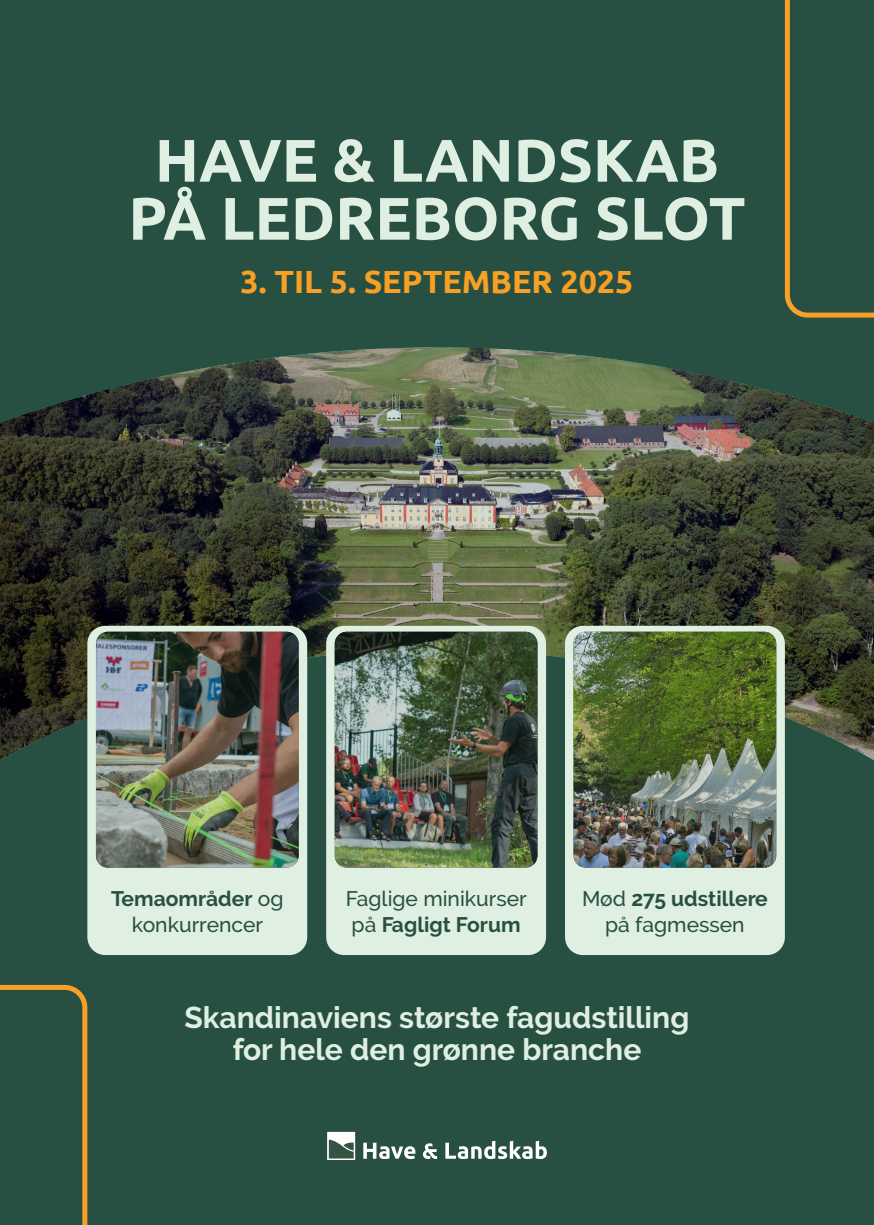
<style>
.page{position:relative;width:874px;height:1225px;background:#fff}
.page>*{position:absolute;margin:0;border:0;box-sizing:border-box;transform-origin:0 0}
.t1{font:700 60px "Ubuntu";color:#dfefe1}
.t2{font:700 32px "Ubuntu";color:#f8a024}
.t3{font:700 30px "Raleway";color:#dfefe1}
.t4{font:500 21px/25.2px "Raleway";color:#285042}
.t5{font:700 21px "Raleway";color:#285042}
.s1{font-weight:700}
.s2{font-weight:500}
</style>
<div class="page">
<div style="left:0;top:0;width:873px;height:1225px;background:#285042"></div>
<img style="left:0;top:347px;width:873px;height:590px">
<div style="left:564px;top:626px;width:220px;height:329px;background:#dfefe1;border-radius:18px"></div>
<img style="left:573px;top:632px;width:202px;height:235px;border-radius:12px">
<div style="left:326px;top:626px;width:219px;height:329px;background:#dfefe1;border-radius:18px"></div>
<img style="left:334px;top:632px;width:203px;height:235px;border-radius:12px">
<div style="left:87px;top:626px;width:220px;height:329px;background:#dfefe1;border-radius:18px"></div>
<img style="left:96px;top:632px;width:202px;height:235px;border-radius:12px">
<svg style="left:784px;top:0;width:89px;height:317px"></svg>
<svg style="left:0;top:985px;width:87px;height:240px"></svg>
<svg style="left:363px;top:1140px;width:183px;height:19px"></svg>
<svg style="left:327px;top:1132px;width:28px;height:28px"></svg>
<p class="t1" style="left:155px;top:124px;width:565px">HAVE &amp; LANDSKAB</p>
<p class="t1" style="left:128px;top:182px;width:618px">PÅ LEDREBORG SLOT</p>
<p class="t2" style="left:240px;top:262px;width:394px">3. TIL 5. SEPTEMBER 2025</p>
<p class="t4" style="left:111px;top:886px;width:174px;text-align:center"><span class="s1">Temaområder</span> og konkurrencer</p>
<p class="t4" style="left:345px;top:886px;width:182px">Faglige minikurser på <span class="s1">Fagligt Forum</span></p>
<p class="t5" style="left:581px;top:887px;width:187px"><span class="s2">Mød</span> 275 udstillere</p>
<p class="t4" style="left:605px;top:911px;width:141px">på fagmessen</p>
<p class="t3" style="left:184px;top:1000px;width:506px">Skandinaviens største fagudstilling</p>
<p class="t3" style="left:232px;top:1032px;width:410px">for hele den grønne branche</p>
</div>
